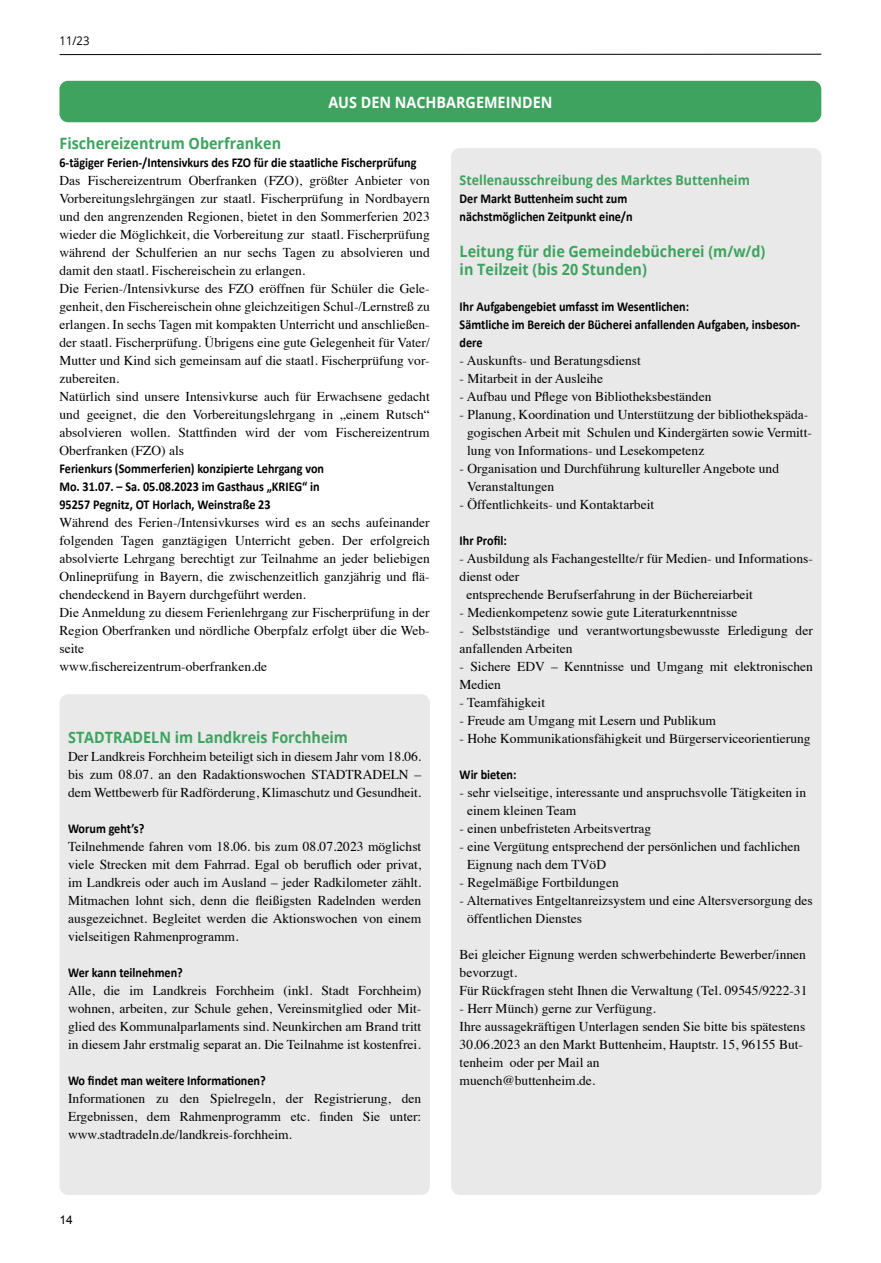
<style>
.page{position:relative;width:881px;height:1263px;background:#fff}
.page>*{position:absolute;margin:0;border:0;box-sizing:border-box;transform-origin:0 0}
.t1{font:700 15.6px/18px "Open Sans";color:#3da35f;scale:.92 1}
.t2{font:700 15.6px "Open Sans";color:#fff;scale:.92 1}
.t3{font:13.5px/18px "Times";color:#000}
.t4{font:700 13.5px/18px "Calibri";color:#000;scale:.9 1}
.t5{font:700 13.5px "Open Sans";color:#3da35f;scale:.92 1}
.t6{font:12px "Open Sans";color:#000;scale:.94 1}
.t7{font:12px "Arial";color:#000}
</style>
<div class="page">
<hr style="left:60px;top:54px;width:761px;height:1px;background:#000">
<div style="left:451px;top:148px;width:370px;height:1047px;background:#e9e9e9;border-radius:9px"></div>
<div style="left:59px;top:81px;width:762px;height:41px;background:#3da35f;border-radius:9px"></div>
<div style="left:60px;top:694px;width:369px;height:501px;background:#e9e9e9;border-radius:9px"></div>
<p class="t6" style="left:60px;top:32px;width:33px">11/23</p>
<p class="t2" style="left:328px;top:91px;width:245px">AUS DEN NACHBARGEMEINDEN</p>
<p class="t1" style="left:59px;top:133px;width:242px">Fischereizentrum Oberfranken</p>
<p class="t4" style="left:59px;top:153px;width:398px">6-tägiger Ferien-/Intensivkurs des FZO für die staatliche Fischerprüfung</p>
<p class="t3" style="left:59px;top:170px;width:371px">Das Fischereizentrum Oberfranken (FZO), größter Anbieter von Vorbereitungslehrgängen zur staatl. Fischerprüfung in Nordbayern und den angrenzenden Regionen, bietet in den Sommerferien 2023 wieder die Möglichkeit, die Vorbereitung zur staatl. Fischerprüfung während der Schulferien an nur sechs Tagen zu absolvieren und damit den staatl. Fischereischein zu erlangen.<br>Die Ferien-/Intensivkurse des FZO eröffnen für Schüler die Gele&shy;genheit, den Fischereischein ohne gleichzeitigen Schul-/Lernstreß zu erlangen. In sechs Tagen mit kompakten Unterricht und anschließen&shy;der staatl. Fischerprüfung. Übrigens eine gute Gelegenheit für Vater/ Mutter und Kind sich gemeinsam auf die staatl. Fischerprüfung vor&shy;zubereiten.<br>Natürlich sind unsere Intensivkurse auch für Erwachsene gedacht und geeignet, die den Vorbereitungslehrgang in „einem Rutsch“ absolvieren wollen. Stattfinden wird der vom Fischereizentrum Oberfranken (FZO) als</p>
<p class="t4" style="left:59px;top:459px;width:295px">Ferienkurs (Sommerferien) konzipierte Lehrgang von<br>Mo. 31.07. – Sa. 05.08.2023 im Gasthaus „KRIEG“ in<br>95257 Pegnitz, OT Horlach, Weinstraße 23</p>
<p class="t3" style="left:59px;top:512px;width:371px">Während des Ferien-/Intensivkurses wird es an sechs aufeinander folgenden Tagen ganztägigen Unterricht geben. Der erfolgreich absolvierte Lehrgang berechtigt zur Teilnahme an jeder beliebigen Onlineprüfung in Bayern, die zwischenzeitlich ganzjährig und flä&shy;chendeckend in Bayern durchgeführt werden.<br>Die Anmeldung zu diesem Ferienlehrgang zur Fischerprüfung in der Region Oberfranken und nördliche Oberpfalz erfolgt über die Web&shy;seite<br>www.fischereizentrum-oberfranken.de</p>
<p class="t1" style="left:68px;top:727px;width:306px">STADTRADELN im Landkreis Forchheim</p>
<p class="t3" style="left:68px;top:746px;width:354px;text-align:justify">Der Landkreis Forchheim beteiligt sich in diesem Jahr vom 18.06. bis zum 08.07. an den Radaktionswochen STADTRADELN – dem Wettbewerb für Radförderung, Klimaschutz und Gesundheit.</p>
<p class="t4" style="left:68px;top:819px;width:86px">Worum geht’s?</p>
<p class="t3" style="left:68px;top:836px;width:354px;text-align:justify">Teilnehmende fahren vom 18.06. bis zum 08.07.2023 möglichst viele Strecken mit dem Fahrrad. Egal ob beruflich oder privat, im Landkreis oder auch im Ausland – jeder Radkilometer zählt.<br>Mitmachen lohnt sich, denn die fleißigsten Radelnden werden ausgezeichnet. Begleitet werden die Aktionswochen von einem vielseitigen Rahmenprogramm.</p>
<p class="t4" style="left:68px;top:963px;width:129px">Wer kann teilnehmen?</p>
<p class="t3" style="left:68px;top:980px;width:354px;text-align:justify">Alle, die im Landkreis Forchheim (inkl. Stadt Forchheim) wohnen, arbeiten, zur Schule gehen, Vereinsmitglied oder Mit&shy;glied des Kommunalparlaments sind. Neunkirchen am Brand tritt in diesem Jahr erstmalig separat an. Die Teilnahme ist kostenfrei.</p>
<p class="t4" style="left:68px;top:1071px;width:221px">Wo findet man weitere Informationen?</p>
<p class="t3" style="left:68px;top:1088px;width:354px;text-align:justify">Informationen zu den Spielregeln, der Registrierung, den Ergebnissen, dem Rahmenprogramm etc. finden Sie unter: www.stadtradeln.de/landkreis-forchheim.</p>
<p class="t5" style="left:459px;top:170px;width:317px">Stellenausschreibung des Marktes Buttenheim</p>
<p class="t4" style="left:459px;top:189px;width:194px">Der Markt Buttenheim sucht zum nächstmöglichen Zeitpunkt eine/n</p>
<p class="t1" style="left:459px;top:241px;width:334px">Leitung für die Gemeindebücherei (m/w/d) in Teilzeit (bis 20 Stunden)</p>
<p class="t4" style="left:459px;top:297px;width:380px">Ihr Aufgabengebiet umfasst im Wesentlichen:<br>Sämtliche im Bereich der Bücherei anfallenden Aufgaben, insbeson&shy;dere</p>
<p class="t3" style="left:459px;top:350px;width:183px">- Auskunfts- und Beratungsdienst</p>
<p class="t3" style="left:459px;top:368px;width:145px">- Mitarbeit in der Ausleihe</p>
<p class="t3" style="left:459px;top:386px;width:253px">- Aufbau und Pflege von Bibliotheksbeständen</p>
<p class="t3" style="left:467px;top:404px;width:346px;text-indent:-8px">- Planung, Koordination und Unterstützung der bibliothekspäda&shy;gogischen Arbeit mit Schulen und Kindergärten sowie Vermitt&shy;lung von Informations- und Lesekompetenz</p>
<p class="t3" style="left:467px;top:458px;width:313px;text-indent:-8px">- Organisation und Durchführung kultureller Angebote und<br>Veranstaltungen</p>
<p class="t3" style="left:459px;top:494px;width:196px">- Öffentlichkeits- und Kontaktarbeit</p>
<p class="t4" style="left:459px;top:531px;width:54px">Ihr Profil:</p>
<p class="t3" style="left:459px;top:548px;width:354px">- Ausbildung als Fachangestellte/r für Medien- und Informations-</p>
<p class="t3" style="left:459px;top:566px;width:61px">dienst oder</p>
<p class="t3" style="left:466px;top:584px;width:288px">entsprechende Berufserfahrung in der Büchereiarbeit</p>
<p class="t3" style="left:459px;top:602px;width:279px">- Medienkompetenz sowie gute Literaturkenntnisse</p>
<p class="t3" style="left:459px;top:620px;width:354px">- Selbstständige und verantwortungsbewusste Erledigung der anfallenden Arbeiten</p>
<p class="t3" style="left:459px;top:656px;width:354px">- Sichere EDV – Kenntnisse und Umgang mit elektronischen<br>Medien</p>
<p class="t3" style="left:459px;top:692px;width:87px">- Teamfähigkeit</p>
<p class="t3" style="left:459px;top:710px;width:258px">- Freude am Umgang mit Lesern und Publikum</p>
<p class="t3" style="left:459px;top:728px;width:352px">- Hohe Kommunikationsfähigkeit und Bürgerserviceorientierung</p>
<p class="t4" style="left:459px;top:765px;width:64px">Wir bieten:</p>
<p class="t3" style="left:467px;top:782px;width:340px;text-indent:-8px">- sehr vielseitige, interessante und anspruchsvolle Tätigkeiten in einem kleinen Team</p>
<p class="t3" style="left:459px;top:818px;width:193px">- einen unbefristeten Arbeitsvertrag</p>
<p class="t3" style="left:467px;top:836px;width:334px;text-indent:-8px">- eine Vergütung entsprechend der persönlichen und fachlichen<br>Eignung nach dem TVöD</p>
<p class="t3" style="left:459px;top:872px;width:160px">- Regelmäßige Fortbildungen</p>
<p class="t3" style="left:467px;top:890px;width:347px;text-indent:-8px">- Alternatives Entgeltanreizsystem und eine Altersversorgung des öffentlichen Dienstes</p>
<p class="t3" style="left:459px;top:944px;width:349px">Bei gleicher Eignung werden schwerbehinderte Bewerber/innen bevorzugt.<br>Für Rückfragen steht Ihnen die Verwaltung (Tel. 09545/9222-31</p>
<p class="t3" style="left:459px;top:998px;width:347px">- Herr Münch) gerne zur Verfügung.<br>Ihre aussagekräftigen Unterlagen senden Sie bitte bis spätestens 30.06.2023 an den Markt Buttenheim, Hauptstr. 15, 96155 But&shy;tenheim oder per Mail an<br>muench@buttenheim.de.</p>
<p class="t7" style="left:60px;top:1212px;width:15px">14</p>
</div>
